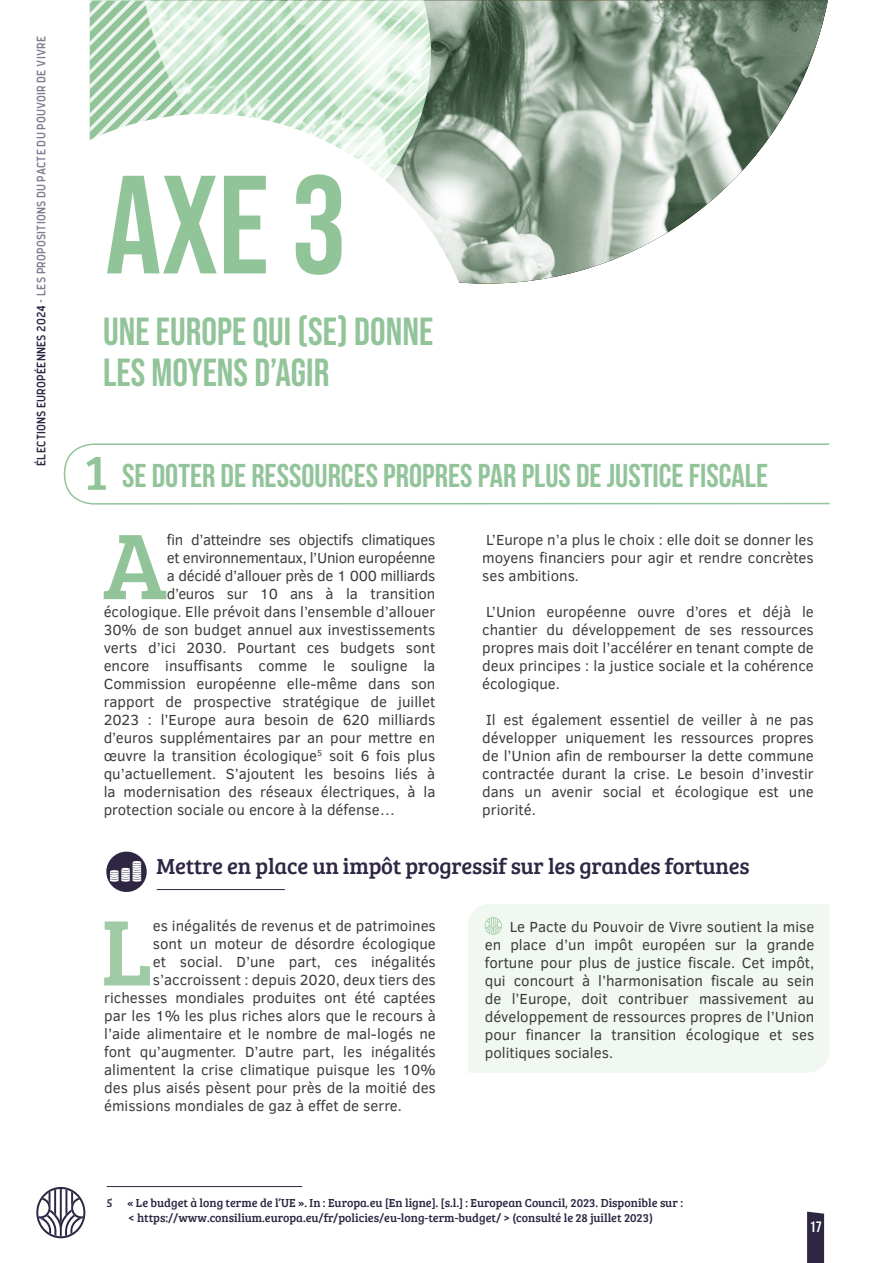
<style>
.page{position:relative;width:893px;height:1263px;background:#fff}
.page>*{position:absolute;margin:0;border:0;box-sizing:border-box;transform-origin:0 0}
.t1{font:139.5px "Bebas Neue";color:#92c49a}
.t2{font:96.15px "Bree Serif";color:#92c49a}
.t3{font:96.15px "Bree Serif";color:#9ecaa4}
.t4{font:39px/40.5px "Bebas Neue";color:#92c49a}
.t5{font:700 33px "Bebas Neue";color:#92c49a}
.t6{font:22.5px "Bree Serif";letter-spacing:-.01em;color:#2e2643}
.t7{font:15px/18px "Clear Sans";color:#3c3c3b;text-align:justify}
.t8{font:15px "Clear Sans";letter-spacing:-.02em;color:#3c3c3b}
.t9{font:15px "Bebas Neue";color:#fff}
.t10{font:12px/14.4px "Bree Serif";color:#2e2643}
.t11{font:12px "Oregon";letter-spacing:.01em;color:#847b90}
.s1{color:#2e2643}
.s2{font-family:"Bree Serif";font-weight:400;font-size:51px}
</style>
<div class="page">
<svg style="left:807px;top:1211px;width:17px;height:52px"></svg>
<svg style="left:36px;top:1187px;width:49px;height:51px"></svg>
<svg style="left:431px;top:0;width:397px;height:284px"></svg>
<svg style="left:90px;top:0;width:341px;height:114px"></svg>
<svg style="left:89px;top:114px;width:370px;height:170px"></svg>
<div style="left:468px;top:904px;width:361px;height:168px;background:#f1f7f1"></div>
<hr style="left:107px;top:1186px;width:195px;height:1px;background:#2e2643">
<div style="left:106px;top:851px;width:41px;height:41px;background:#2e2643;border-radius:50%"></div>
<hr style="left:157px;top:889px;width:128px;height:1px;background:#2e2643">
<svg style="left:110px;top:861px;width:31px;height:21px"></svg>
<svg style="left:63px;top:443px;width:767px;height:62px"></svg>
<svg style="left:485px;top:917px;width:17px;height:18px"></svg>
<p class="t11" style="left:35px;top:466px;width:431px;rotate:-90deg"><span class="s1">Élections européennes 2024</span> - les Propositions du Pacte du Pouvoir de Vivre</p>
<h1 class="t1" style="left:105px;top:146px;width:243px">AXE 3</h1>
<h3 class="t4" style="left:103px;top:311px;width:332px">UNE EUROPE QUI (SE) DONNE<br>LES MOYENS D’AGIR</h3>
<h3 class="t5" style="left:84px;top:457px;width:686px"><span class="s2">1</span> SE DOTER DE RESSOURCES PROPRES PAR PLUS DE JUSTICE FISCALE</h3>
<h2 class="t2" style="left:103px;top:496px;width:65px">A</h2>
<p class="t8" style="left:167px;top:530px;width:270px">fin d’atteindre ses objectifs climatiques</p>
<p class="t8" style="left:167px;top:548px;width:270px">et environnementaux, l’Union européenne</p>
<p class="t8" style="left:167px;top:566px;width:270px">a décidé d’allouer près de 1 000 milliards</p>
<p class="t7" style="left:167px;top:585px;width:270px">d’euros sur 10 ans à la transition</p>
<p class="t7" style="left:104px;top:603px;width:333px">écologique. Elle prévoit dans l’ensemble d’allouer</p>
<p class="t7" style="left:104px;top:621px;width:333px">30% de son budget annuel aux investissements</p>
<p class="t7" style="left:104px;top:639px;width:333px">verts d’ici 2030. Pourtant ces budgets sont</p>
<p class="t7" style="left:104px;top:657px;width:333px">encore insuffisants comme le souligne la</p>
<p class="t7" style="left:104px;top:675px;width:333px">Commission européenne elle-même dans son</p>
<p class="t7" style="left:104px;top:693px;width:333px">rapport de prospective stratégique de juillet</p>
<p class="t7" style="left:104px;top:711px;width:333px">2023 : l’Europe aura besoin de 620 milliards</p>
<p class="t7" style="left:104px;top:729px;width:333px">d’euros supplémentaires par an pour mettre en</p>
<p class="t7" style="left:104px;top:747px;width:333px">œuvre la transition écologique<sup>5</sup> soit 6 fois plus</p>
<p class="t7" style="left:104px;top:765px;width:333px">qu’actuellement. S’ajoutent les besoins liés à</p>
<p class="t7" style="left:104px;top:783px;width:333px">la modernisation des réseaux électriques, à la</p>
<p class="t7" style="left:104px;top:801px;width:293px">protection sociale ou encore à la défense…</p>
<p class="t7" style="left:482px;top:531px;width:333px">L’Europe n’a plus le choix : elle doit se donner les moyens financiers pour agir et rendre concrètes ses ambitions.</p>
<p class="t7" style="left:482px;top:603px;width:333px">L’Union européenne ouvre d’ores et déjà le chantier du développement de ses ressources propres mais doit l’accélérer en tenant compte de deux principes : la justice sociale et la cohérence écologique.</p>
<p class="t7" style="left:482px;top:711px;width:333px">Il est également essentiel de veiller à ne pas développer uniquement les ressources propres de l’Union afin de rembourser la dette commune contractée durant la crise. Le besoin d’investir dans un avenir social et écologique est une priorité.</p>
<h3 class="t6" style="left:157px;top:850px;width:594px">Mettre en place un impôt progressif sur les grandes fortunes</h3>
<h2 class="t3" style="left:101px;top:882px;width:53px">L</h2>
<p class="t7" style="left:153px;top:917px;width:285px">es inégalités de revenus et de patrimoines</p>
<p class="t7" style="left:153px;top:935px;width:285px">sont un moteur de désordre écologique</p>
<p class="t7" style="left:153px;top:953px;width:285px">et social. D’une part, ces inégalités</p>
<p class="t7" style="left:153px;top:971px;width:285px">s’accroissent : depuis 2020, deux tiers des</p>
<p class="t7" style="left:104px;top:989px;width:333px">richesses mondiales produites ont été captées</p>
<p class="t7" style="left:104px;top:1007px;width:333px">par les 1% les plus riches alors que le recours à</p>
<p class="t7" style="left:104px;top:1025px;width:333px">l’aide alimentaire et le nombre de mal-logés ne</p>
<p class="t7" style="left:104px;top:1043px;width:333px">font qu’augmenter. D’autre part, les inégalités</p>
<p class="t7" style="left:104px;top:1061px;width:333px">alimentent la crise climatique puisque les 10%</p>
<p class="t7" style="left:104px;top:1079px;width:333px">des plus aisés pèsent pour près de la moitié des</p>
<p class="t7" style="left:104px;top:1097px;width:299px">émissions mondiales de gaz à effet de serre.</p>
<p class="t7" style="left:485px;top:917px;width:331px;text-indent:25px">Le Pacte du Pouvoir de Vivre soutient la mise en place d’un impôt européen sur la grande fortune pour plus de justice fiscale. Cet impôt, qui concourt à l’harmonisation fiscale au sein de l’Europe, doit contribuer massivement au développement de ressources propres de l’Union pour financer la transition écologique et ses politiques sociales.</p>
<p class="t10" style="left:128px;top:1195px;width:556px;text-indent:-22px">5 « Le budget à long terme de l’UE ». In : Europa.eu [En ligne]. [s.l.] : European Council, 2023. Disponible sur : &lt; https://www.consilium.europa.eu/fr/policies/eu-long-term-budget/ &gt; (consulté le 28 juillet 2023)</p>
<p class="t9" style="left:810px;top:1218px;width:13px">17</p>
</div>
